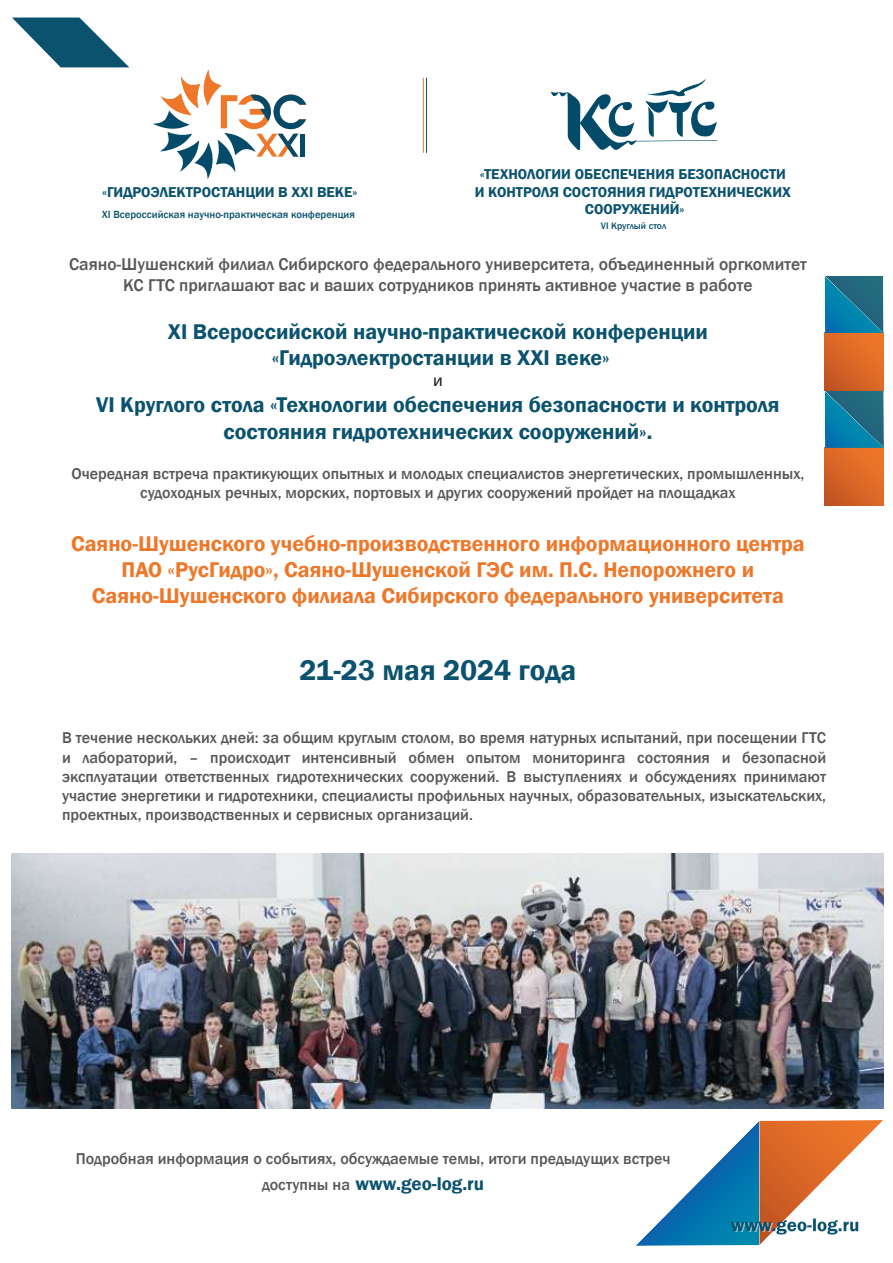
<style>
.page{position:relative;width:893px;height:1263px;background:#fff}
.page>*{position:absolute;margin:0;border:0;box-sizing:border-box;transform-origin:0 0}
.t1{font:600 29.25px "Franklin Gothic";color:#0a526e}
.t2{font:600 21.9px/26.2px "Franklin Gothic";color:#0a526e;text-align:center}
.t3{font:600 21.9px/26.2px "Franklin Gothic";color:#ee7729;text-align:center}
.t4{font:600 19.05px "Franklin Gothic";color:#0a526e}
.t5{font:500 17.55px/21px "Franklin Gothic";color:#575756;text-align:center}
.t6{font:17.55px "Myriad Pro";color:#1d1d1b}
.t7{font:500 16.05px/19.2px "Franklin Gothic";color:#575756;text-align:center}
.t8{font:600 14.7px/17.5px "Franklin Gothic";color:#0a526e;text-align:center}
.t9{font:500 10.65px "Franklin Gothic";color:#0a526e}
.t10{font:500 9.6px "Franklin Gothic";color:#0a526e}
.s1{font-weight:500;font-size:16.05px;color:#575756}
</style>
<div class="page">
<img style="left:12px;top:853px;width:872px;height:256px">
<svg style="left:12px;top:18px;width:117px;height:49px"></svg>
<svg style="left:636px;top:1120px;width:247px;height:126px"></svg>
<svg style="left:153px;top:70px;width:153px;height:109px"></svg>
<svg style="left:551px;top:79px;width:167px;height:72px"></svg>
<hr style="left:423px;top:78px;width:1px;height:75px;background:#ef772a">
<hr style="left:426px;top:78px;width:1px;height:75px;background:#0d526e">
<svg style="left:825px;top:333px;width:58px;height:58px;background:#da6726"></svg>
<svg style="left:825px;top:276px;width:58px;height:57px;background:#137596"></svg>
<svg style="left:825px;top:448px;width:59px;height:58px;background:#da6726"></svg>
<svg style="left:825px;top:391px;width:59px;height:57px;background:#157697"></svg>
<p class="t8" style="left:475px;top:165px;width:318px">«ТЕХНОЛОГИИ ОБЕСПЕЧЕНИЯ БЕЗОПАСНОСТИ<br>И КОНТРОЛЯ СОСТОЯНИЯ ГИДРОТЕХНИЧЕСКИХ<br>СООРУЖЕНИЙ»</p>
<p class="t10" style="left:601px;top:220px;width:67px">VI Круглый стол</p>
<p class="t5" style="left:69px;top:254px;width:739px">Саяно-Шушенский филиал Сибирского федерального университета, объединенный оргкомитет<br>КС ГТС приглашают вас и ваших сотрудников принять активное участие в работе</p>
<h2 class="t2" style="left:168px;top:318px;width:541px">XI Всероссийской научно-практической конференции «Гидроэлектростанции в XXI веке»</h2>
<p class="t6" style="left:433px;top:370px;width:11px">и</p>
<h2 class="t2" style="left:96px;top:392px;width:685px">VI Круглого стола «Технологии обеспечения безопасности и контроля состояния гидротехнических сооружений».</h2>
<p class="t7" style="left:71px;top:464px;width:734px">Очередная встреча практикующих опытных и молодых специалистов энергетических, промышленных, судоходных речных, морских, портовых и других сооружений пройдет на площадках</p>
<h2 class="t3" style="left:71px;top:530px;width:735px">Саяно-Шушенского учебно-производственного информационного центра<br>ПАО «РусГидро», Саяно-Шушенской ГЭС им. П.С. Непорожнего и<br>Саяно-Шушенского филиала Сибирского федерального университета</h2>
<p class="t8" style="left:102px;top:183px;width:257px">«ГИДРОЭЛЕКТРОСТАНЦИИ В XXI ВЕКЕ»</p>
<p class="t9" style="left:102px;top:207px;width:255px">XI Всероссийская научно-практическая конференция</p>
<h1 class="t1" style="left:299px;top:653px;width:278px">21-23 мая 2024 года</h1>
<p class="t7" style="left:62px;top:728px;width:766px;text-align:justify">В течение нескольких дней: за общим круглым столом, во время натурных испытаний, при посещении ГТС и лабораторий, – происходит интенсивный обмен опытом мониторинга состояния и безопасной эксплуатации ответственных гидротехнических сооружений. В выступлениях и обсуждениях принимают участие энергетики и гидротехники, специалисты профильных научных, образовательных, изыскательских, проектных, производственных и сервисных организаций.</p>
<p class="t7" style="left:76px;top:1149px;width:596px">Подробная информация о событиях, обсуждаемые темы, итоги предыдущих встреч</p>
<p class="t4" style="left:262px;top:1172px;width:224px"><span class="s1">доступны на</span> www.geo-log.ru</p>
</div>
